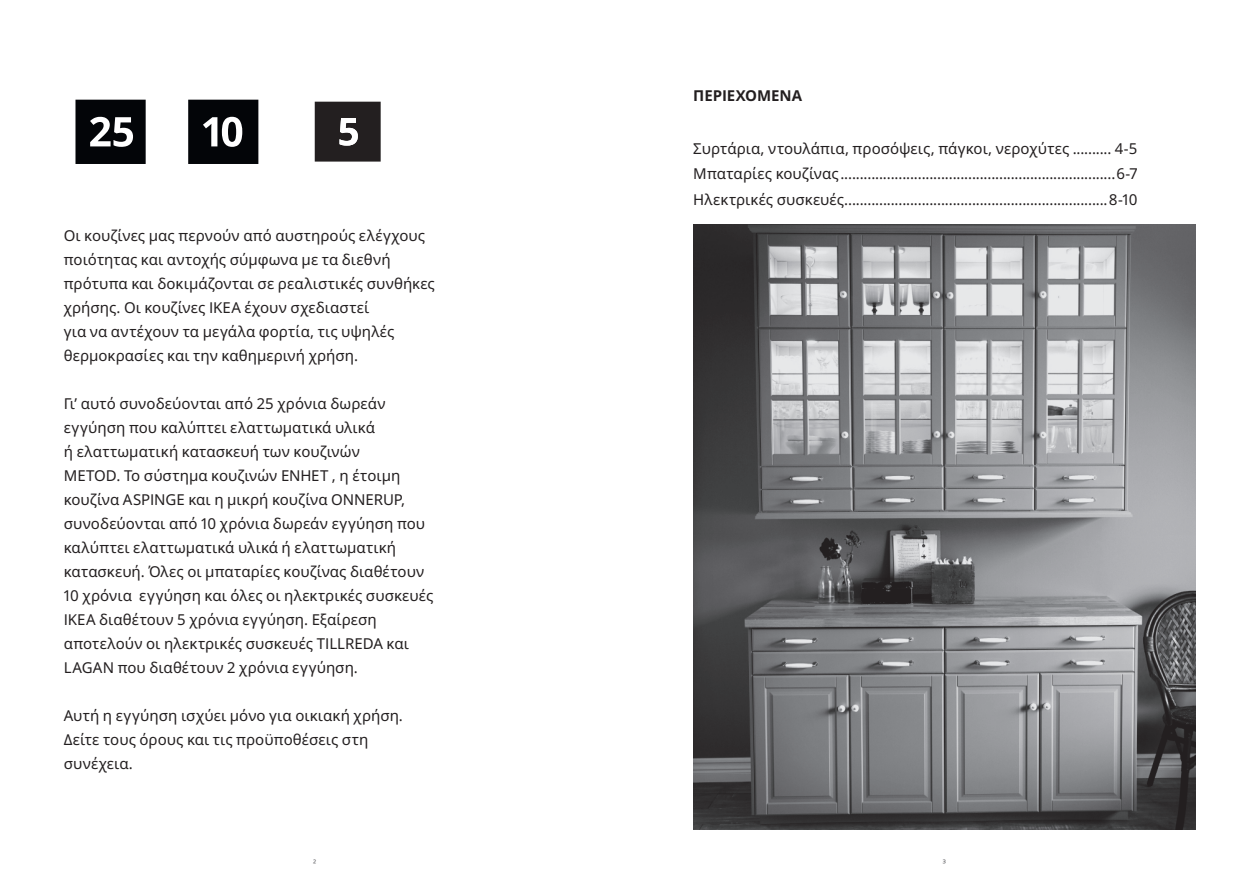
<style>
.page{position:relative;width:1259px;height:893px;background:#fff}
.page>*{position:absolute;margin:0;border:0;box-sizing:border-box;transform-origin:0 0}
.t1{font:15px/24px "Noto IKEA Latin";letter-spacing:.005em;color:#231f20}
.t2{font:700 15px "Noto IKEA Latin";letter-spacing:-.01em;color:#231f20}
.t3{font:9px "Noto IKEA Latin";color:#636366}
</style>
<div class="page">
<img style="left:693px;top:225px;width:502px;height:604px">
<svg style="left:75px;top:100px;width:71px;height:64px;background:#2a2b2e"></svg>
<svg style="left:188px;top:100px;width:70px;height:64px;background:#252629"></svg>
<svg style="left:315px;top:102px;width:66px;height:60px;background:#363334"></svg>
<p class="t2" style="left:693px;top:85px;width:110px">ΠΕΡΙΕΧΟΜΕΝΑ</p>
<p class="t1" style="left:64px;top:223px;width:372px">Οι κουζίνες μας περνούν από αυστηρούς ελέγχους ποιότητας και αντοχής σύμφωνα με τα διεθνή πρότυπα και δοκιμάζονται σε ρεαλιστικές συνθήκες χρήσης. Οι κουζίνες ΙΚΕΑ έχουν σχεδιαστεί<br>για να αντέχουν τα μεγάλα φορτία, τις υψηλές θερμοκρασίες και την καθημερινή χρήση.</p>
<p class="t1" style="left:64px;top:391px;width:371px">Γι’ αυτό συνοδεύονται από 25 χρόνια δωρεάν εγγύηση που καλύπτει ελαττωματικά υλικά<br>ή ελαττωματική κατασκευή των κουζινών<br>METOD. Το σύστημα κουζινών ΕΝΗΕΤ , η έτοιμη κουζίνα ASPINGE και η μικρή κουζίνα ONNERUP, συνοδεύονται από 10 χρόνια δωρεάν εγγύηση που καλύπτει ελαττωματικά υλικά ή ελαττωματική κατασκευή. Όλες οι μπαταρίες κουζίνας διαθέτουν 10 χρόνια εγγύηση και όλες οι ηλεκτρικές συσκευές ΙΚΕΑ διαθέτουν 5 χρόνια εγγύηση. Εξαίρεση αποτελούν οι ηλεκτρικές συσκευές TILLREDA και LAGAN που διαθέτουν 2 χρόνια εγγύηση.</p>
<p class="t1" style="left:64px;top:703px;width:341px">Αυτή η εγγύηση ισχύει μόνο για οικιακή χρήση.<br>Δείτε τους όρους και τις προϋποθέσεις στη συνέχεια.</p>
<p class="t1" style="left:693px;top:135px;width:446px;line-height:25.5px;text-align:justify">Συρτάρια, ντουλάπια, προσόψεις, πάγκοι, νεροχύτες .......... 4-5<br>Μπαταρίες κουζίνας.......................................................................6-7<br>Ηλεκτρικές συσκευές....................................................................8-10</p>
<p class="t3" style="left:313px;top:856px;width:5px">2</p>
<p class="t3" style="left:942px;top:856px;width:5px">3</p>
</div>
